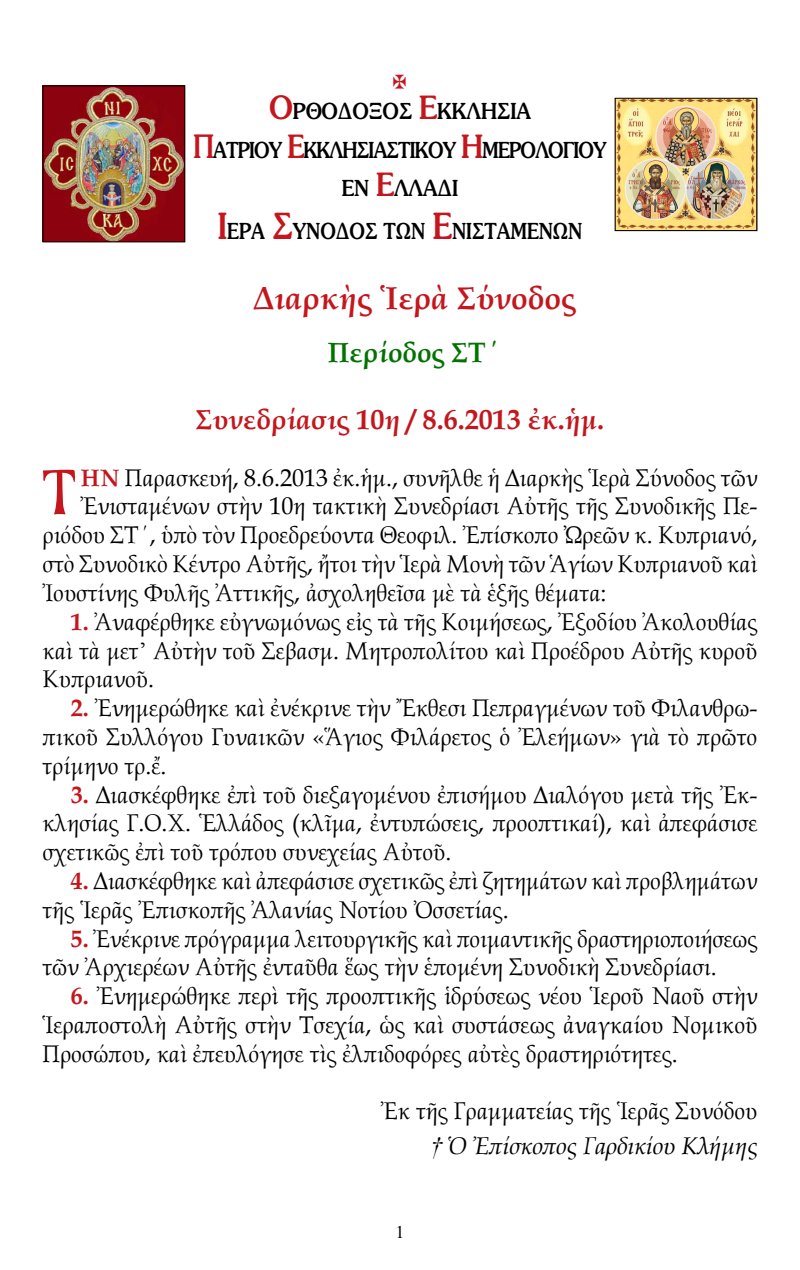
<style>
.page{position:relative;width:800px;height:1270px;background:#fff}
.page>*{position:absolute;margin:0;border:0;box-sizing:border-box;transform-origin:0 0}
.t1{font:67.2px "Icon Script Pro Test 1";color:#c4161c}
.t2{font:32px "SK Book Antiqua Pol Uni W Bold";color:#c4161c}
.t3{font:28px "SK Book Antiqua Pol Uni W Bold";color:#c4161c}
.t4{font:28px "SK Book Antiqua Pol Uni W Bold";color:#007300}
.t5{font:24px/28.8px "SK Book Antiqua Pol Uni W";color:#000;text-align:justify}
.t6{font:24px "SK Book Antiqua Pol Uni W Italic";color:#000}
.t7{font:22px/38.4px "CTOS Souvenir Medium Test 1";letter-spacing:-.04em;color:#000;text-align:center;scale:.9 1}
.t8{font:22px "CTOS Souvenir Medium Test 1";color:#000;scale:.85 1}
.t9{font:18px "CTOS New Times Roman Test 1";color:#000}
.s1{font-size:32px;color:#c4161c}
.s2{font-size:36px;color:#c4161c}
.s3{font-family:"SK Book Antiqua Pol Uni W Bold";color:#c4161c}
.s4{font-family:"Times New Roman"}
.s5{font-family:"Times New Roman";font-style:italic}
</style>
<div class="page">
<img style="left:45px;top:87px;width:138px;height:153px">
<div style="left:43px;top:85px;width:142px;height:157px;border:1px solid #000"></div>
<img style="left:616px;top:100px;width:139px;height:129px">
<div style="left:614px;top:98px;width:143px;height:133px;border:1px solid #000"></div>
<p class="t7" style="left:193px;top:92px;width:460px"><span class="s1">O</span>ΡΘΟΔΟΞΟΣ <span class="s1">E</span>κκλησια<br><span class="s1">Π</span>ατριου <span class="s1">E</span>κκλησιαστικου <span class="s1">Η</span>μερολογιου εν <span class="s1">E</span>λλαδι</p>
<p class="t8" style="left:218px;top:218px;width:139px"><span class="s2">I</span>ερα <span class="s2">Σ</span>υνοδοσ</p>
<p class="t8" style="left:383px;top:218px;width:235px">τῶν <span class="s2">E</span>νισταμενων</p>
<h2 class="t2" style="left:252px;top:279px;width:325px">Διαρκὴς Ἱερὰ Σύνοδος</h2>
<p class="t4" style="left:327px;top:336px;width:175px">Περίοδος ΣΤ΄</p>
<p class="t3" style="left:196px;top:402px;width:410px">Συνεδρίασις 10η / 8.6.2013 ἐκ.ἡμ.</p>
<h1 class="t1" style="left:42px;top:447px;width:39px">Τ</h1>
<p class="t5" style="left:80px;top:463px;width:678px"><span class="s3">ΗΝ</span> Παρασκευή, 8.6.2013 ἐκ.ἡμ., συνῆλθε ἡ Διαρκὴς Ἱερὰ Σύνοδος τῶν</p>
<p class="t5" style="left:80px;top:492px;width:678px">Ἐνισταμένων στὴν 10η τακτικὴ Συνεδρίασι Αὐτῆς τῆς Συνοδικῆς Πε-</p>
<p class="t5" style="left:42px;top:521px;width:716px">ριόδου ΣΤ΄, ὑπὸ τὸν Προεδρεύοντα Θεοφιλ. Ἐπίσκοπο Ὠρεῶν κ. Κυπριανό,</p>
<p class="t5" style="left:42px;top:549px;width:716px">στὸ Συνοδικὸ Κέντρο Αὐτῆς, ἤτοι τὴν Ἱερὰ Μονὴ τῶν Ἁγίων Κυπριανοῦ καὶ</p>
<p class="t5" style="left:42px;top:578px;width:565px">Ἰουστίνης Φυλῆς Ἀττικῆς, ἀσχοληθεῖσα μὲ τὰ ἑξῆς θέματα:</p>
<p class="t5" style="left:42px;top:607px;width:716px;text-indent:28px"><span class="s3">1.</span> Ἀναφέρθηκε εὐγνωμόνως εἰς τὰ τῆς Κοιμήσεως, Ἐξοδίου Ἀκολουθίας καὶ τὰ μετ<span class="s4">’</span> Αὐτὴν τοῦ Σεβασμ. Μητροπολίτου καὶ Προέδρου Αὐτῆς κυροῦ Κυπριανοῦ.</p>
<p class="t5" style="left:42px;top:693px;width:716px;text-indent:28px"><span class="s3">2.</span> Ἐνημερώθηκε καὶ ἐνέκρινε τὴν Ἔκθεσι Πεπραγμένων τοῦ Φιλανθρω&shy;πικοῦ Συλλόγου Γυναικῶν «Ἅγιος Φιλάρετος ὁ Ἐλεήμων» γιὰ τὸ πρῶτο τρίμηνο τρ.ἔ.</p>
<p class="t5" style="left:42px;top:780px;width:716px;text-indent:28px"><span class="s3">3.</span> Διασκέφθηκε ἐπὶ τοῦ διεξαγομένου ἐπισήμου Διαλόγου μετὰ τῆς Ἐκ&shy;κλησίας Γ.Ο.Χ. Ἑλλάδος (κλῖμα, ἐντυπώσεις, προοπτικαί), καὶ ἀπεφάσισε σχετικῶς ἐπὶ τοῦ τρόπου συνεχείας Αὐτοῦ.</p>
<p class="t5" style="left:42px;top:866px;width:716px;text-indent:28px"><span class="s3">4.</span> Διασκέφθηκε καὶ ἀπεφάσισε σχετικῶς ἐπὶ ζητημάτων καὶ προβλημάτων τῆς Ἱερᾶς Ἐπισκοπῆς Ἀλανίας Νοτίου Ὀσσετίας.</p>
<p class="t5" style="left:42px;top:924px;width:716px;text-indent:28px"><span class="s3">5.</span> Ἐνέκρινε πρόγραμμα λειτουργικῆς καὶ ποιμαντικῆς δραστηριοποιήσεως τῶν Ἀρχιερέων Αὐτῆς ἐνταῦθα ἕως τὴν ἑπομένη Συνοδικὴ Συνεδρίασι.</p>
<p class="t5" style="left:42px;top:981px;width:716px;text-indent:28px"><span class="s3">6.</span> Ἐνημερώθηκε περὶ τῆς προοπτικῆς ἱδρύσεως νέου Ἱεροῦ Ναοῦ στὴν Ἱεραποστολὴ Αὐτῆς στὴν Τσεχία, ὡς καὶ συστάσεως ἀναγκαίου Νομικοῦ Προσώπου, καὶ ἐπευλόγησε τὶς ἐλπιδοφόρες αὐτὲς δραστηριότητες.</p>
<p class="t5" style="left:380px;top:1097px;width:378px">Ἐκ τῆς Γραμματείας τῆς Ἱερᾶς Συνόδου</p>
<p class="t6" style="left:430px;top:1128px;width:328px"><span class="s5">†</span> Ὁ Ἐπίσκοπος Γαρδικίου Κλήμης</p>
<p class="t9" style="left:395px;top:1222px;width:10px">1</p>
</div>
